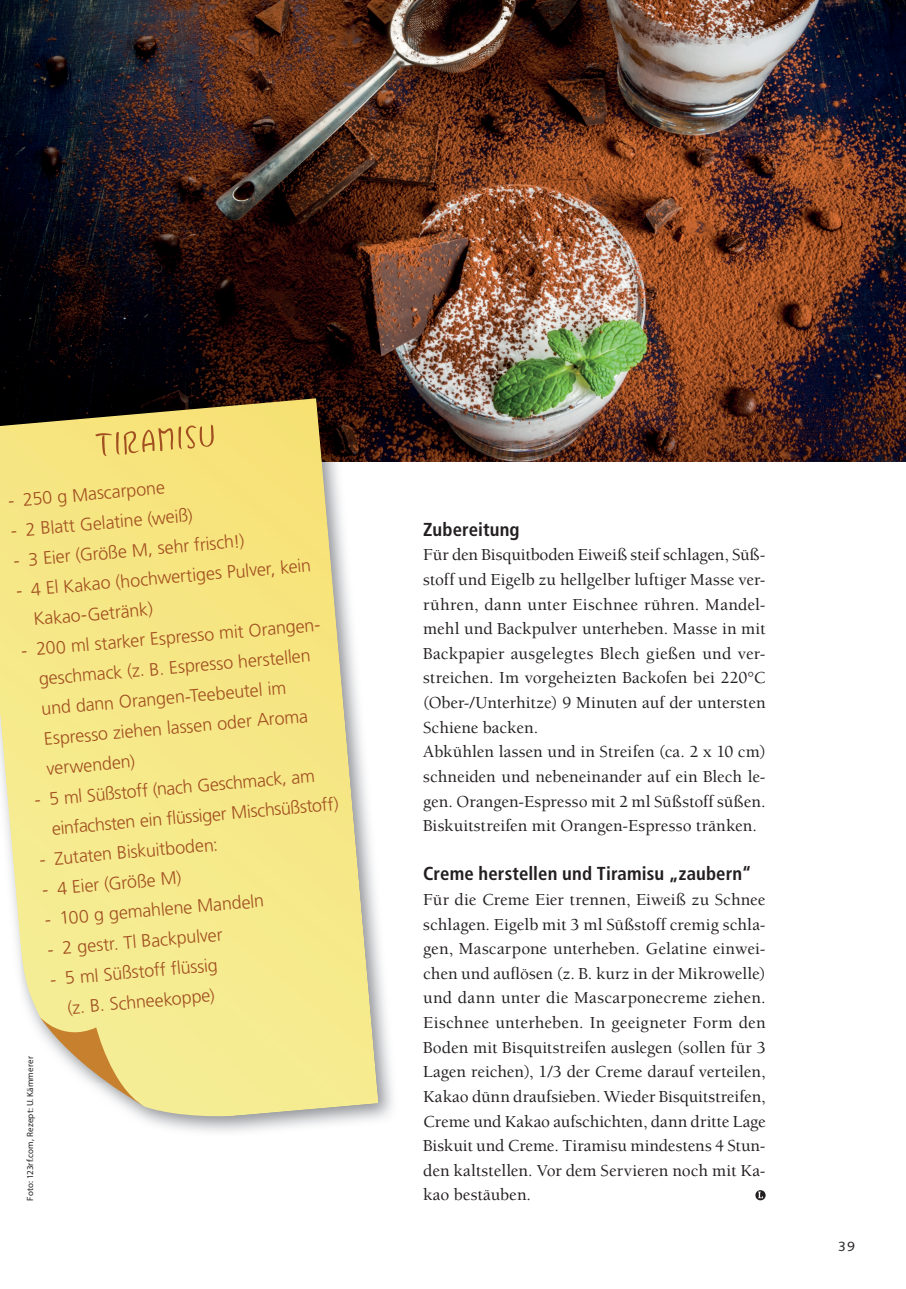
<style>
.page{position:relative;width:906px;height:1289px;background:#fff}
.page>*{position:absolute;margin:0;border:0;box-sizing:border-box;transform-origin:0 0}
.t1{font:700 condensed 18.75px "Frutiger";letter-spacing:.005em;color:#231f20}
.t2{font:300 18px/30px "Frutiger";color:#a14f20}
.t3{font:500 17.25px/24.6px "Berkeley";color:#231f20}
.t4{font:13.5px "Syntax";color:#231f20}
.t5{font:9px "Myriad Pro";letter-spacing:.015em;color:#231f20}
</style>
<div class="page">
<svg style="left:755px;top:1190px;width:10px;height:10px"></svg>
<img style="left:0;top:0;width:906px;height:462px">
<img style="left:0;top:390px;width:398px;height:72px">
<svg style="left:0;top:398px;width:378px;height:721px;background:#ede18f"></svg>
<svg style="left:40px;top:1017px;width:104px;height:89px"></svg>
<svg style="left:95px;top:425px;width:119px;height:31px;background:#e7c86a"></svg>
<p class="t2" style="left:7px;top:487px;width:159px;rotate:-5deg">- 250 g Mascarpone</p>
<p class="t2" style="left:10px;top:517px;width:184px;rotate:-5deg">- 2 Blatt Gelatine (weiß)</p>
<p class="t2" style="left:12px;top:547px;width:233px;rotate:-5deg">- 3 Eier (Größe M, sehr frisch!)</p>
<p class="t2" style="left:30px;top:575px;width:283px;text-indent:-15px;rotate:-5deg">- 4 El Kakao (hochwertiges Pulver, kein<br>Kakao-Getränk)</p>
<p class="t2" style="left:35px;top:635px;width:290px;text-indent:-15px;rotate:-5deg">- 200 ml starker Espresso mit Orangen&shy;geschmack (z. B. Espresso herstellen und dann Orangen-Teebeutel im<br>Espresso ziehen lassen oder Aroma verwenden)</p>
<p class="t2" style="left:48px;top:785px;width:289px;text-indent:-15px;rotate:-5deg">- 5 ml Süßstoff (nach Geschmack, am einfachsten ein flüssiger Mischsüßstoff)</p>
<p class="t2" style="left:38px;top:846px;width:180px;rotate:-5deg">- Zutaten Biskuitboden:</p>
<p class="t2" style="left:41px;top:876px;width:141px;rotate:-5deg">- 4 Eier (Größe M)</p>
<p class="t2" style="left:44px;top:905px;width:221px;rotate:-5deg">- 100 g gemahlene Mandeln</p>
<p class="t2" style="left:46px;top:935px;width:177px;rotate:-5deg">- 2 gestr. Tl Backpulver</p>
<p class="t2" style="left:49px;top:965px;width:170px;text-align:center;rotate:-5deg">- 5 ml Süßstoff flüssig (z. B. Schneekoppe)</p>
<p class="t5" style="left:27px;top:1200px;width:146px;rotate:-90deg">Foto: 123rf.com, Rezept: U. Kämmerer</p>
<p class="t1" style="left:423px;top:522px;width:98px">Zubereitung</p>
<p class="t3" style="left:423px;top:544px;width:344px">Für den Bisquitboden Eiweiß steif schlagen, Süß&shy;stoff und Eigelb zu hellgelber luftiger Masse ver&shy;rühren, dann unter Eischnee rühren. Mandel&shy;mehl und Backpulver unterheben. Masse in mit Backpapier ausgelegtes Blech gießen und ver&shy;streichen. Im vorgeheizten Backofen bei 220°C (Ober-/Unterhitze) 9 Minuten auf der untersten Schiene backen.<br>Abkühlen lassen und in Streifen (ca. 2 x 10 cm) schneiden und nebeneinander auf ein Blech le&shy;gen. Orangen-Espresso mit 2 ml Süßstoff süßen.<br>Biskuitstreifen mit Orangen-Espresso tränken.</p>
<p class="t1" style="left:423px;top:866px;width:330px">Creme herstellen und Tiramisu „zaubern“</p>
<p class="t3" style="left:423px;top:888px;width:344px;text-align:justify">Für die Creme Eier trennen, Eiweiß zu Schnee schlagen. Eigelb mit 3 ml Süßstoff cremig schla&shy;gen, Mascarpone unterheben. Gelatine einwei&shy;chen und auflösen (z. B. kurz in der Mikrowelle) und dann unter die Mascarponecreme ziehen.<br>Eischnee unterheben. In geeigneter Form den Boden mit Bisquitstreifen auslegen (sollen für 3<br>Lagen reichen), 1/3 der Creme darauf verteilen, Kakao dünn draufsieben. Wieder Bisquitstreifen, Creme und Kakao aufschichten, dann dritte Lage Biskuit und Creme. Tiramisu mindestens 4 Stun&shy;den kaltstellen. Vor dem Servieren noch mit Ka&shy;kao bestäuben.</p>
<p class="t4" style="left:838px;top:1240px;width:18px">39</p>
</div>
